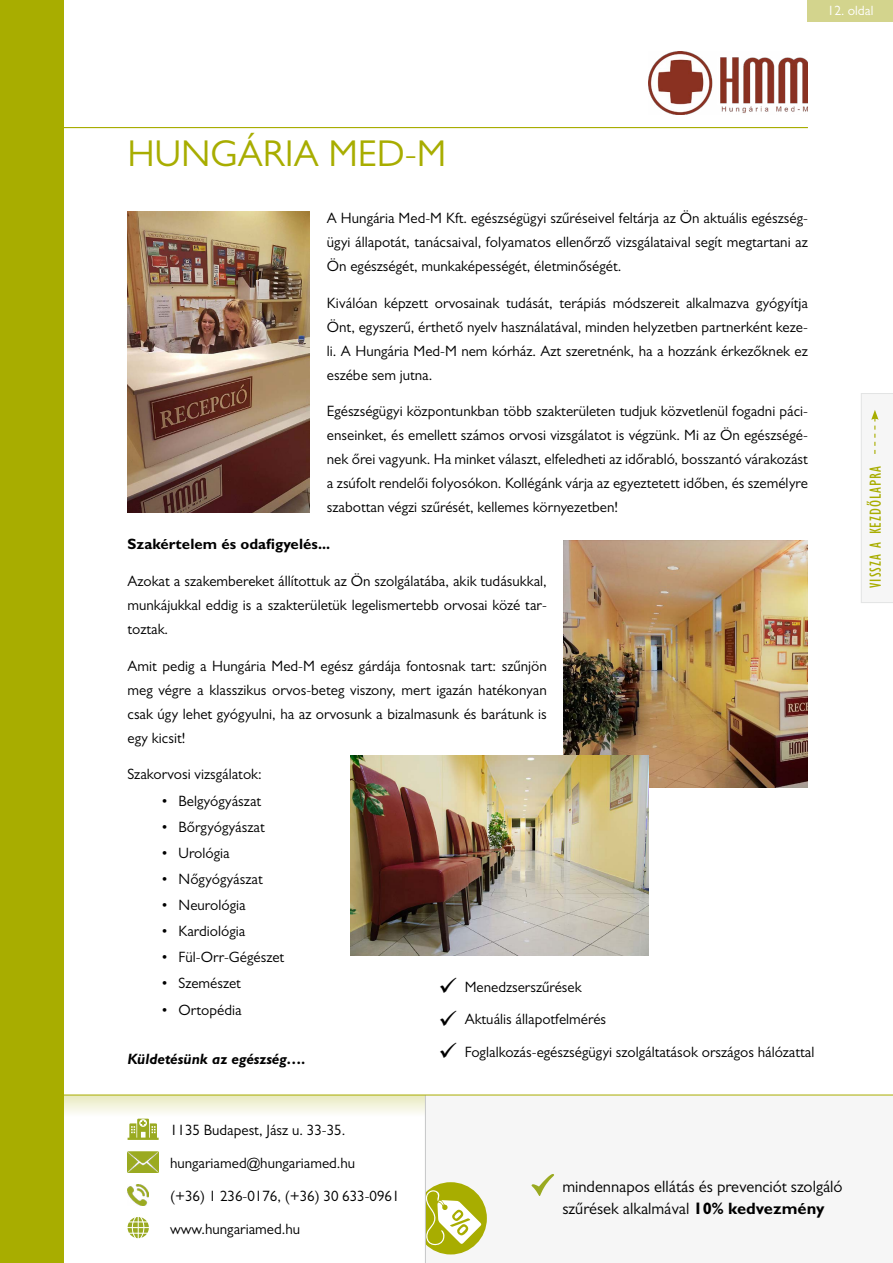
<style>
.page{position:relative;width:893px;height:1263px;background:#fff}
.page>*{position:absolute;margin:0;border:0;box-sizing:border-box;transform-origin:0 0}
.t1{font:37.5px "Gill Sans MT Pro";color:#a8ad00}
.t2{font:16.5px/22.5px "Gill Sans MT Pro";color:#000}
.t3{font:condensed 16.5px "Gill Sans MT Pro";letter-spacing:.06em;color:#a8ad00}
.t4{font:15px/24px "Gill Sans MT Pro";color:#000;text-align:justify}
.t5{font:700 15px "Gill Sans MT Pro";color:#000}
.t6{font:italic 700 15px "Gill Sans MT Pro";color:#000}
.t7{font:13.5px "Gill Sans MT Pro";color:#fff}
.s1{font-weight:700}
</style>
<div class="page">
<svg style="left:64px;top:1096px;width:361px;height:19px"></svg>
<div style="left:425px;top:1095px;width:468px;height:168px;background:#f6f6f6"></div>
<div style="left:0;top:0;width:64px;height:1263px;background:#a8ad00"></div>
<hr style="left:61px;top:127px;width:747px;height:1px;background:#a8ad00">
<div style="left:415px;top:1182px;width:72px;height:72px;background:#a8ad00;border-radius:50%"></div>
<svg style="left:426px;top:1189px;width:56px;height:57px"></svg>
<div style="left:861px;top:393px;width:32px;height:210px;background:#f6f6f6"></div>
<div style="left:408px;top:1176px;width:17px;height:72px;background:#fff"></div>
<hr style="left:425px;top:1095px;width:1px;height:168px;background:#c6c7c8">
<hr style="left:64px;top:1095px;width:829px;height:1px;background:#a8ad00">
<div style="left:808px;top:0;width:85px;height:21px;background:#d3d48d"></div>
<img style="left:648px;top:51px;width:160px;height:64px">
<svg style="left:128px;top:1119px;width:31px;height:21px"></svg>
<img style="left:128px;top:1151px;width:30px;height:22px">
<img style="left:128px;top:1184px;width:21px;height:21px">
<svg style="left:128px;top:1217px;width:21px;height:21px"></svg>
<svg style="left:531px;top:1174px;width:23px;height:22px"></svg>
<img style="left:564px;top:540px;width:244px;height:247px">
<img style="left:351px;top:756px;width:297px;height:199px">
<img style="left:128px;top:212px;width:182px;height:301px">
<p class="t7" style="left:828px;top:3px;width:47px">12. oldal</p>
<h1 class="t1" style="left:128px;top:131px;width:320px">HUNGÁRIA MED-M</h1>
<p class="t4" style="left:327px;top:206px;width:483px">A Hungária Med-M Kft. egészségügyi szűréseivel feltárja az Ön aktuális egészség&shy;ügyi állapotát, tanácsaival, folyamatos ellenőrző vizsgálataival segít megtartani az Ön egészségét, munkaképességét, életminőségét.</p>
<p class="t4" style="left:327px;top:290px;width:482px">Kiválóan képzett orvosainak tudását, terápiás módszereit alkalmazva gyógyítja Önt, egyszerű, érthető nyelv használatával, minden helyzetben partnerként keze&shy;li. A Hungária Med-M nem kórház. Azt szeretnénk, ha a hozzánk érkezőknek ez eszébe sem jutna.</p>
<p class="t4" style="left:327px;top:399px;width:482px">Egészségügyi központunkban több szakterületen tudjuk közvetlenül fogadni páci&shy;enseinket, és emellett számos orvosi vizsgálatot is végzünk. Mi az Ön egészségé&shy;nek őrei vagyunk. Ha minket választ, elfeledheti az időrabló, bosszantó várakozást a zsúfolt rendelői folyosókon. Kollégánk várja az egyeztetett időben, és személyre szabottan végzi szűrését, kellemes környezetben!</p>
<p class="t5" style="left:128px;top:535px;width:204px">Szakértelem és odafigyelés...</p>
<p class="t4" style="left:128px;top:569px;width:421px">Azokat a szakembereket állítottuk az Ön szolgálatába, akik tudásukkal, munkájukkal eddig is a szakterületük legelismertebb orvosai közé tar&shy;toztak.</p>
<p class="t4" style="left:128px;top:653px;width:421px">Amit pedig a Hungária Med-M egész gárdája fontosnak tart: szűnjön meg végre a klasszikus orvos-beteg viszony, mert igazán hatékonyan csak úgy lehet gyógyulni, ha az orvosunk a bizalmasunk és barátunk is egy kicsit!</p>
<p class="t4" style="left:128px;top:762px;width:136px">Szakorvosi vizsgálatok:</p>
<p class="t4" style="left:162px;top:788px;width:101px">• Belgyógyászat</p>
<p class="t4" style="left:162px;top:814px;width:105px">• Bőrgyógyászat</p>
<p class="t4" style="left:162px;top:841px;width:70px">• Urológia</p>
<p class="t4" style="left:162px;top:867px;width:103px">• Nőgyógyászat</p>
<p class="t4" style="left:162px;top:893px;width:86px">• Neurológia</p>
<p class="t4" style="left:162px;top:919px;width:85px">• Kardiológia</p>
<p class="t4" style="left:162px;top:945px;width:124px">• Fül-Orr-Gégészet</p>
<p class="t4" style="left:162px;top:971px;width:81px">• Szemészet</p>
<p class="t4" style="left:162px;top:997px;width:82px">• Ortopédia</p>
<p class="t6" style="left:128px;top:1050px;width:180px">Küldetésünk az egészség….</p>
<p class="t4" style="left:438px;top:975px;width:145px">✓ Menedzserszűrések</p>
<p class="t4" style="left:438px;top:1007px;width:169px">✓ Aktuális állapotfelmérés</p>
<p class="t4" style="left:438px;top:1040px;width:377px">✓ Foglalkozás-egészségügyi szolgáltatások országos hálózattal</p>
<p class="t3" style="left:866px;top:588px;width:124px;rotate:-90deg">VISSZA A KEZDŐLAPRA</p>
<p class="t4" style="left:170px;top:1114px;width:231px;line-height:32.7px;text-align:left">1135 Budapest, Jász u. 33-35. hungariamed@hungariamed.hu<br>(+36) 1 236-0176, (+36) 30 633-0961 www.hungariamed.hu</p>
<p class="t2" style="left:562px;top:1175px;width:282px">mindennapos ellátás és prevenciót szolgáló szűrések alkalmával <span class="s1">10% kedvezmény</span></p>
</div>
